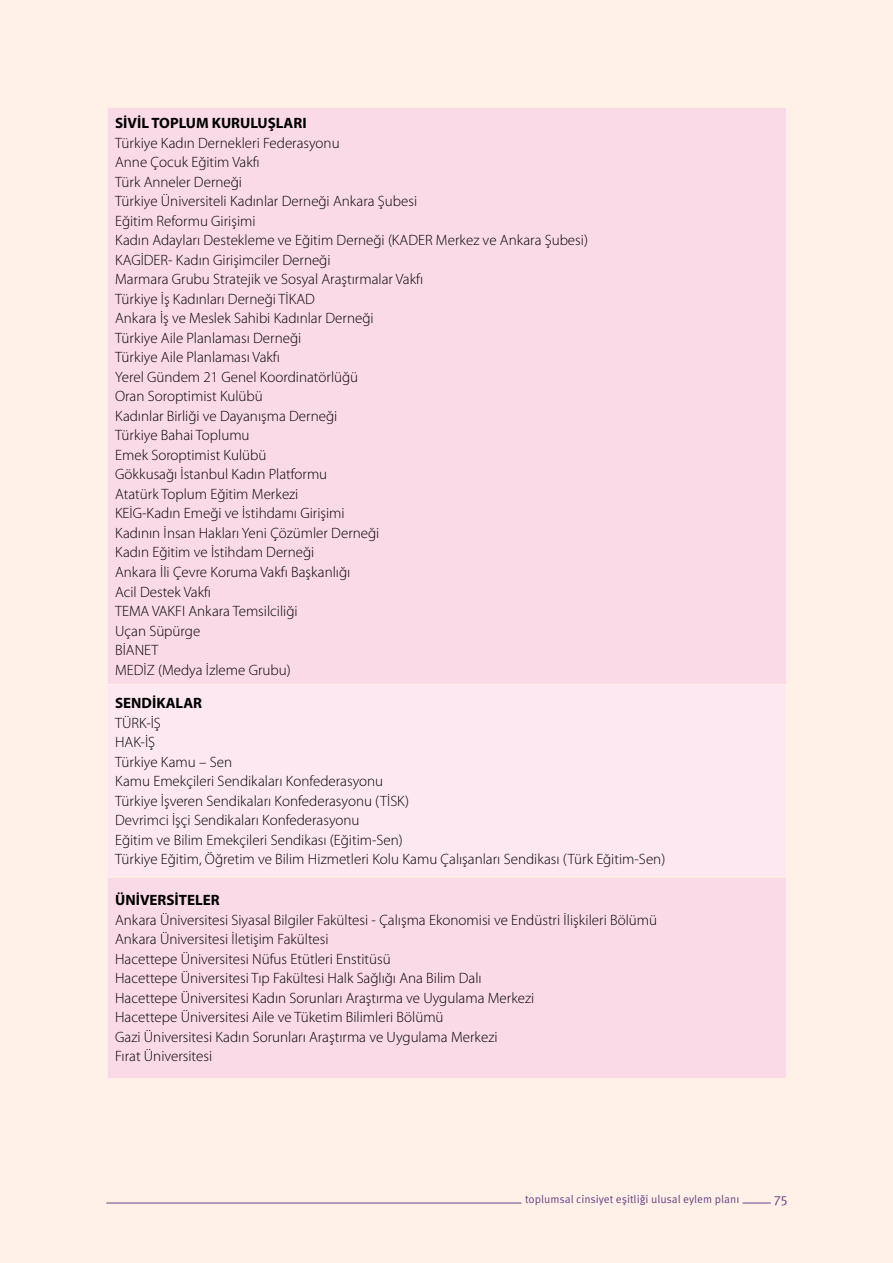
<style>
.page{position:relative;width:893px;height:1263px;background:#fff1e7}
.page>*{position:absolute;margin:0;border:0;box-sizing:border-box;transform-origin:0 0}
.t1{font:300 15px/19.5px "Myriad Pro";color:#000}
.t2{font:700 15px "Myriad Pro";color:#000}
.t3{font:13.5px "Meta Pro";color:#684287}
.t4{font:11.25px "Meta Pro";color:#684287}
</style>
<div class="page">
<svg style="left:743px;top:1203px;width:28px;height:1px"></svg>
<hr style="left:106px;top:1203px;width:415px;height:1px;background:#684287">
<div style="left:108px;top:108px;width:678px;height:970px;background:#fbdae8"></div>
<div style="left:107px;top:685px;width:680px;height:192px;background:#fde8f1"></div>
<hr style="left:106px;top:684px;width:681px;height:1px;background:#fff1e7">
<hr style="left:106px;top:685px;width:2px;height:191px;background:#fff1e7">
<hr style="left:786px;top:685px;width:1px;height:191px;background:#fff1e7">
<hr style="left:106px;top:876px;width:681px;height:1px;background:#fff1e7">
<p class="t2" style="left:115px;top:114px;width:193px">SİVİL TOPLUM KURULUŞLARI</p>
<p class="t1" style="left:115px;top:133px;width:474px">Türkiye Kadın Dernekleri Federasyonu<br>Anne Çocuk Eğitim Vakfı<br>Türk Anneler Derneği<br>Türkiye Üniversiteli Kadınlar Derneği Ankara Şubesi<br>Eğitim Reformu Girişimi<br>Kadın Adayları Destekleme ve Eğitim Derneği (KADER Merkez ve Ankara Şubesi)<br>KAGİDER- Kadın Girişimciler Derneği<br>Marmara Grubu Stratejik ve Sosyal Araştırmalar Vakfı<br>Türkiye İş Kadınları Derneği TİKAD<br>Ankara İş ve Meslek Sahibi Kadınlar Derneği<br>Türkiye Aile Planlaması Derneği<br>Türkiye Aile Planlaması Vakfı<br>Yerel Gündem 21 Genel Koordinatörlüğü<br>Oran Soroptimist Kulübü<br>Kadınlar Birliği ve Dayanışma Derneği<br>Türkiye Bahai Toplumu<br>Emek Soroptimist Kulübü<br>Gökkusağı İstanbul Kadın Platformu<br>Atatürk Toplum Eğitim Merkezi<br>KEİG-Kadın Emeği ve İstihdamı Girişimi<br>Kadının İnsan Hakları Yeni Çözümler Derneği<br>Kadın Eğitim ve İstihdam Derneği<br>Ankara İli Çevre Koruma Vakfı Başkanlığı<br>Acil Destek Vakfı<br>TEMA VAKFI Ankara Temsilciliği<br>Uçan Süpürge<br>BİANET<br>MEDİZ (Medya İzleme Grubu)</p>
<p class="t2" style="left:115px;top:693px;width:88px">SENDİKALAR</p>
<p class="t1" style="left:115px;top:713px;width:552px">TÜRK-İŞ<br>HAK-İŞ<br>Türkiye Kamu – Sen<br>Kamu Emekçileri Sendikaları Konfederasyonu<br>Türkiye İşveren Sendikaları Konfederasyonu (TİSK)<br>Devrimci İşçi Sendikaları Konfederasyonu<br>Eğitim ve Bilim Emekçileri Sendikası (Eğitim-Sen)<br>Türkiye Eğitim, Öğretim ve Bilim Hizmetleri Kolu Kamu Çalışanları Sendikası (Türk Eğitim-Sen)</p>
<p class="t2" style="left:115px;top:890px;width:106px">ÜNİVERSİTELER</p>
<p class="t1" style="left:115px;top:910px;width:543px">Ankara Üniversitesi Siyasal Bilgiler Fakültesi - Çalışma Ekonomisi ve Endüstri İlişkileri Bölümü Ankara Üniversitesi İletişim Fakültesi<br>Hacettepe Üniversitesi Nüfus Etütleri Enstitüsü<br>Hacettepe Üniversitesi Tıp Fakültesi Halk Sağlığı Ana Bilim Dalı<br>Hacettepe Üniversitesi Kadın Sorunları Araştırma ve Uygulama Merkezi<br>Hacettepe Üniversitesi Aile ve Tüketim Bilimleri Bölümü<br>Gazi Üniversitesi Kadın Sorunları Araştırma ve Uygulama Merkezi<br>Fırat Üniversitesi</p>
<p class="t4" style="left:525px;top:1192px;width:216px">toplumsal cinsiyet eşitliği ulusal eylem planı</p>
<p class="t3" style="left:774px;top:1190px;width:15px">75</p>
</div>
